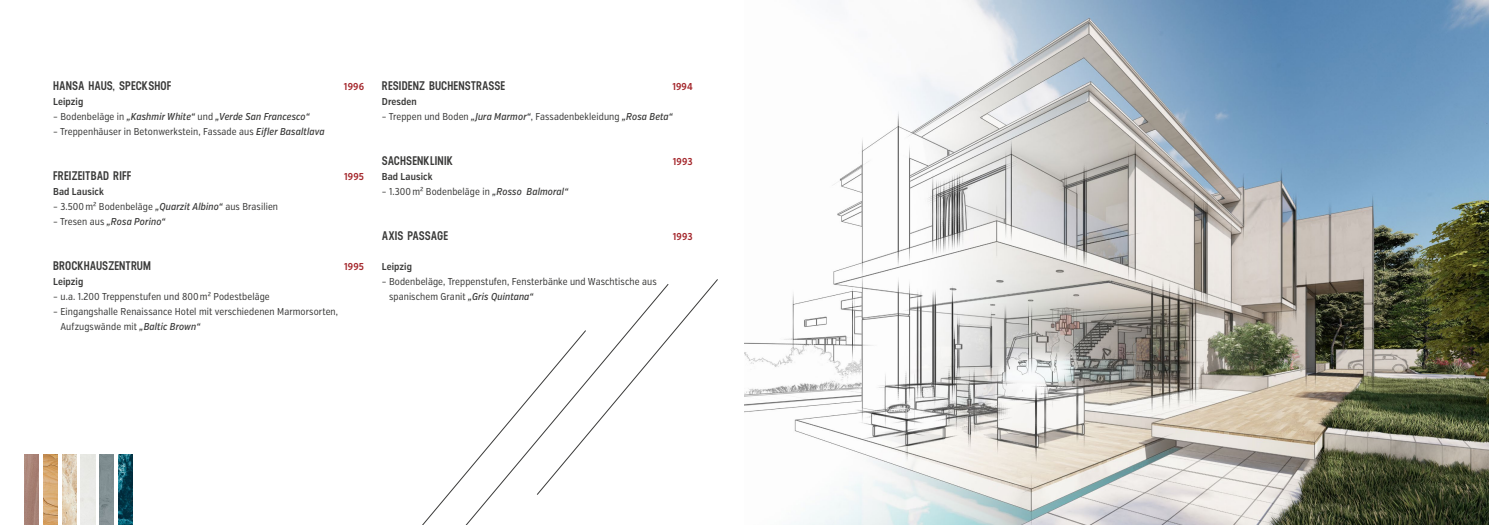
<style>
.page{position:relative;width:1489px;height:525px;background:#fff}
.page>*{position:absolute;margin:0;border:0;box-sizing:border-box;transform-origin:0 0}
.t1{font:600 12.5px "Neusa";letter-spacing:.015em;color:#3a3a39}
.t2{font:10px/15px "Verb Ex Cond";letter-spacing:.01em;color:#3a3a39}
.t3{font:italic 500 10px "Verb Ex Cond";letter-spacing:.01em;color:#3a3a39}
.t4{font:600 10px "Verb Ex Cond";letter-spacing:.01em;color:#3a3a39}
.t5{font:600 10px "Verb Ex Cond";letter-spacing:.01em;color:#a4272c}
.s1{font-weight:400;font-style:normal}
.s2{font-weight:500;font-style:italic}
</style>
<div class="page">
<img style="left:744px;top:0;width:744px;height:524px">
<svg style="left:423px;top:389px;width:113px;height:135px"></svg>
<svg style="left:536px;top:279px;width:182px;height:216px"></svg>
<img style="left:25px;top:454px;width:14px;height:70px">
<img style="left:43px;top:454px;width:15px;height:70px">
<img style="left:62px;top:454px;width:14px;height:70px">
<img style="left:100px;top:454px;width:14px;height:70px">
<img style="left:118px;top:454px;width:14px;height:70px">
<p class="t1" style="left:53px;top:77px;width:120px">HANSA HAUS, SPECKSHOF</p>
<p class="t5" style="left:344px;top:81px;width:22px">1996</p>
<p class="t4" style="left:53px;top:96px;width:32px">Leipzig</p>
<p class="t3" style="left:53px;top:111px;width:258px"><span class="s1">– Bodenbeläge in</span> „Kashmir White“ <span class="s1">und</span> „Verde San Francesco“</p>
<p class="t2" style="left:53px;top:124px;width:273px">– Treppenhäuser in Betonwerkstein, Fassade aus <span class="s2">Eifler Basaltlava</span></p>
<p class="t1" style="left:53px;top:167px;width:80px">FREIZEITBAD RIFF</p>
<p class="t5" style="left:344px;top:171px;width:21px">1995</p>
<p class="t4" style="left:53px;top:186px;width:52px">Bad Lausick</p>
<p class="t2" style="left:53px;top:199px;width:226px">– 3.500m² Bodenbeläge <span class="s2">„Quarzit Albino“</span> aus Brasilien</p>
<p class="t3" style="left:53px;top:216px;width:114px"><span class="s1">– Tresen aus</span> „Rosa Porino“</p>
<p class="t1" style="left:53px;top:257px;width:99px">BROCKHAUSZENTRUM</p>
<p class="t5" style="left:344px;top:261px;width:21px">1995</p>
<p class="t4" style="left:53px;top:276px;width:32px">Leipzig</p>
<p class="t2" style="left:53px;top:289px;width:218px">– u.a. 1.200 Treppenstufen und 800m² Podestbeläge</p>
<p class="t2" style="left:60px;top:304px;width:279px;text-indent:-7px">– Eingangshalle Renaissance Hotel mit verschiedenen Marmorsorten,<br>Aufzugswände mit <span class="s2">„Baltic Brown“</span></p>
<p class="t1" style="left:382px;top:77px;width:125px">RESIDENZ BUCHENSTRASSE</p>
<p class="t5" style="left:672px;top:81px;width:22px">1994</p>
<p class="t4" style="left:382px;top:96px;width:37px">Dresden</p>
<p class="t2" style="left:382px;top:109px;width:292px">– Treppen und Boden <span class="s2">„Jura Marmor“</span>, Fassadenbekleidung <span class="s2">„Rosa Beta“</span></p>
<p class="t1" style="left:382px;top:152px;width:73px">SACHSENKLINIK</p>
<p class="t5" style="left:673px;top:156px;width:21px">1993</p>
<p class="t4" style="left:382px;top:171px;width:52px">Bad Lausick</p>
<p class="t2" style="left:382px;top:184px;width:188px">– 1.300m² Bodenbeläge in <span class="s2">„Rosso Balmoral“</span></p>
<p class="t1" style="left:382px;top:227px;width:68px">AXIS PASSAGE</p>
<p class="t5" style="left:673px;top:231px;width:21px">1993</p>
<p class="t4" style="left:382px;top:261px;width:32px">Leipzig</p>
<p class="t2" style="left:389px;top:274px;width:269px;text-indent:-7px">– Bodenbeläge, Treppenstufen, Fensterbänke und Waschtische aus spanischem Granit <span class="s2">„Gris Quintana“</span></p>
</div>
